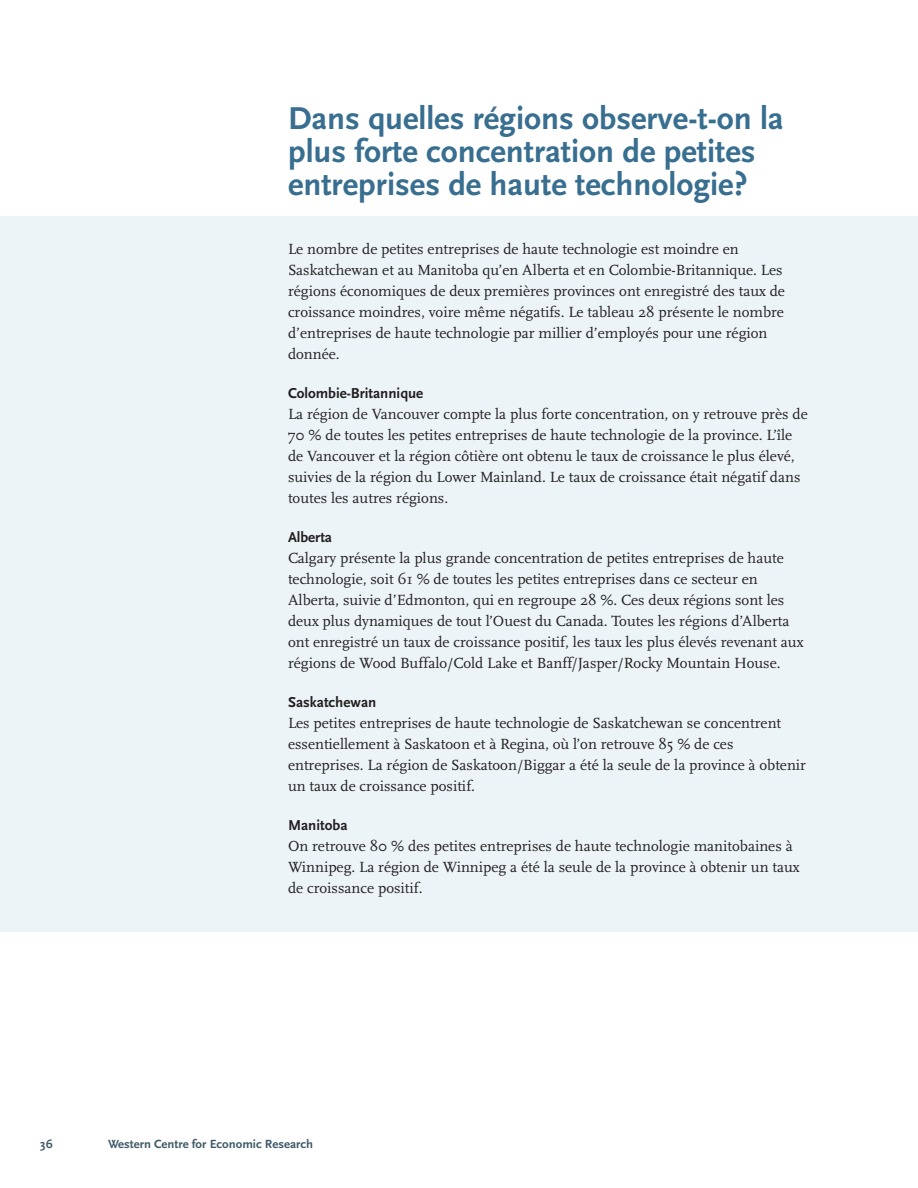
<style>
.page{position:relative;width:918px;height:1188px;background:#fff}
.page>*{position:absolute;margin:0;border:0;box-sizing:border-box;transform-origin:0 0}
.t1{font:700 33px/33px "Scala Sans";color:#386e8f}
.t2{font:15.3px/21px "Scala";color:#231f20}
.t3{font:700 15px "Scala Sans";color:#231f20}
.t4{font:700 12.3px "Scala Sans";color:#405968}
</style>
<div class="page">
<div style="left:0;top:216px;width:918px;height:716px;background:#ecf4f8"></div>
<h1 class="t1" style="left:288px;top:103px;width:497px">Dans quelles régions observe-t-on la plus forte concentration de petites entreprises de haute technologie?</h1>
<p class="t2" style="left:288px;top:239px;width:499px">Le nombre de petites entreprises de haute technologie est moindre en Saskatchewan et au Manitoba qu’en Alberta et en Colombie-Britannique. Les régions économiques de deux premières provinces ont enregistré des taux de croissance moindres, voire même négatifs. Le tableau 28 présente le nombre d’entreprises de haute technologie par millier d’employés pour une région donnée.</p>
<p class="t3" style="left:288px;top:385px;width:137px">Colombie-Britannique</p>
<p class="t2" style="left:288px;top:404px;width:521px">La région de Vancouver compte la plus forte concentration, on y retrouve près de 70 % de toutes les petites entreprises de haute technologie de la province. L’île de Vancouver et la région côtière ont obtenu le taux de croissance le plus élevé, suivies de la région du Lower Mainland. Le taux de croissance était négatif dans toutes les autres régions.</p>
<p class="t3" style="left:288px;top:529px;width:46px">Alberta</p>
<p class="t2" style="left:288px;top:548px;width:517px">Calgary présente la plus grande concentration de petites entreprises de haute technologie, soit 61 % de toutes les petites entreprises dans ce secteur en Alberta, suivie d’Edmonton, qui en regroupe 28 %. Ces deux régions sont les deux plus dynamiques de tout l’Ouest du Canada. Toutes les régions d’Alberta ont enregistré un taux de croissance positif, les taux les plus élevés revenant aux régions de Wood Buffalo/Cold Lake et Banff/Jasper/Rocky Mountain House.</p>
<p class="t3" style="left:288px;top:694px;width:90px">Saskatchewan</p>
<p class="t2" style="left:288px;top:713px;width:520px">Les petites entreprises de haute technologie de Saskatchewan se concentrent essentiellement à Saskatoon et à Regina, où l’on retrouve 85 % de ces entreprises. La région de Saskatoon/Biggar a été la seule de la province à obtenir un taux de croissance positif.</p>
<p class="t3" style="left:288px;top:817px;width:61px">M anitoba</p>
<p class="t2" style="left:288px;top:836px;width:513px">On retrouve 80 % des petites entreprises de haute technologie manitobaines à<br>Winnipeg. La région de Winnipeg a été la seule de la province à obtenir un taux de croissance positif.</p>
<p class="t4" style="left:40px;top:1137px;width:7px">36</p>
<p class="t4" style="left:108px;top:1137px;width:206px">Western Centre for Economic Research</p>
</div>
